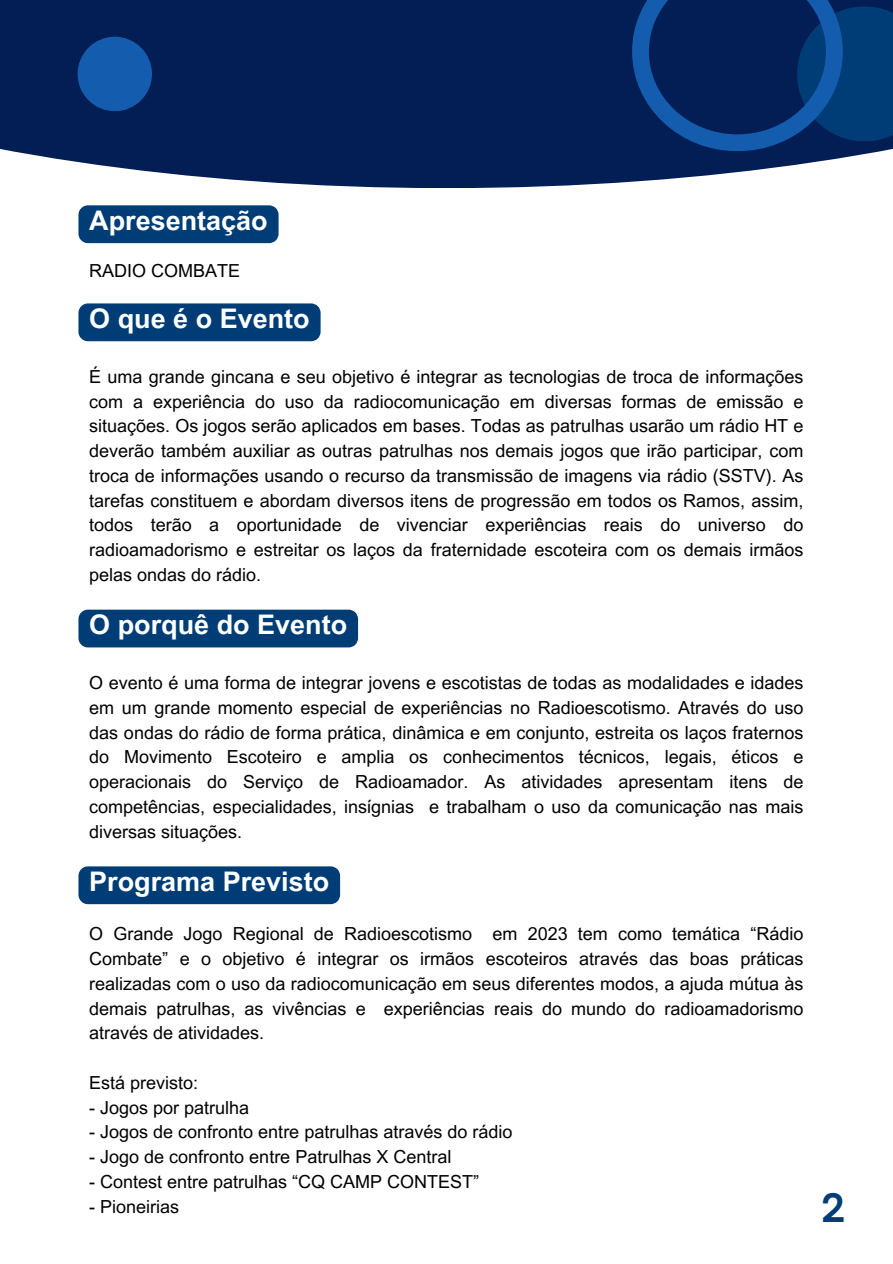
<style>
.page{position:relative;width:893px;height:1264px;background:#fff}
.page>*{position:absolute;margin:0;border:0;box-sizing:border-box;transform-origin:0 0}
.t1{font:700 37.5px "Open Sauce One";color:#003d76}
.t2{font:700 27px "Arial MT Pro";color:#fff}
.t3{font:18px/24.8px "Arial MT Pro";color:#000;text-align:justify}
</style>
<div class="page">
<div style="left:0;top:0;width:892px;height:188px;background:#021e54"></div>
<svg style="left:632px;top:0;width:260px;height:151px"></svg>
<div style="left:78px;top:37px;width:74px;height:74px;background:#135cae;border-radius:50%"></div>
<div style="left:78px;top:205px;width:200px;height:38px;background:#003d76"></div>
<div style="left:78px;top:303px;width:242px;height:38px;background:#003d76"></div>
<div style="left:78px;top:609px;width:280px;height:38px;background:#003d76"></div>
<div style="left:78px;top:866px;width:262px;height:38px;background:#003d76"></div>
<p class="t2" style="left:89px;top:210px;width:180px">Apresentação</p>
<p class="t3" style="left:89px;top:261px;width:152px">RADIO COMBATE</p>
<p class="t2" style="left:89px;top:308px;width:222px">O que é o Evento</p>
<p class="t3" style="left:89px;top:366px;width:715px">É uma grande gincana e seu objetivo é integrar as tecnologias de troca de informações com a experiência do uso da radiocomunicação em diversas formas de emissão e situações. Os jogos serão aplicados em bases. Todas as patrulhas usarão um rádio HT e deverão também auxiliar as outras patrulhas nos demais jogos que irão participar, com troca de informações usando o recurso da transmissão de imagens via rádio (SSTV). As tarefas constituem e abordam diversos itens de progressão em todos os Ramos, assim, todos terão a oportunidade de vivenciar experiências reais do universo do radioamadorismo e estreitar os laços da fraternidade escoteira com os demais irmãos pelas ondas do rádio.</p>
<p class="t2" style="left:89px;top:614px;width:259px">O porquê do Evento</p>
<p class="t3" style="left:89px;top:672px;width:715px">O evento é uma forma de integrar jovens e escotistas de todas as modalidades e idades em um grande momento especial de experiências no Radioescotismo. Através do uso das ondas do rádio de forma prática, dinâmica e em conjunto, estreita os laços fraternos do Movimento Escoteiro e amplia os conhecimentos técnicos, legais, éticos e operacionais do Serviço de Radioamador. As atividades apresentam itens de competências, especialidades, insígnias e trabalham o uso da comunicação nas mais diversas situações.</p>
<p class="t2" style="left:89px;top:871px;width:241px">Programa Previsto</p>
<p class="t3" style="left:89px;top:923px;width:715px">O Grande Jogo Regional de Radioescotismo em 2023 tem como temática “Rádio Combate” e o objetivo é integrar os irmãos escoteiros através das boas práticas realizadas com o uso da radiocomunicação em seus diferentes modos, a ajuda mútua às demais patrulhas, as vivências e experiências reais do mundo do radioamadorismo através de atividades.</p>
<p class="t3" style="left:89px;top:1072px;width:110px">Está previsto:</p>
<p class="t3" style="left:89px;top:1097px;width:161px">- Jogos por patrulha</p>
<p class="t3" style="left:89px;top:1121px;width:424px">- Jogos de confronto entre patrulhas através do rádio</p>
<p class="t3" style="left:89px;top:1146px;width:363px">- Jogo de confronto entre Patrulhas X Central</p>
<p class="t3" style="left:89px;top:1171px;width:391px">- Contest entre patrulhas “CQ CAMP CONTEST”</p>
<p class="t3" style="left:89px;top:1195px;width:91px">- Pioneirias</p>
<p class="t1" style="left:821px;top:1184px;width:26px">2</p>
</div>
